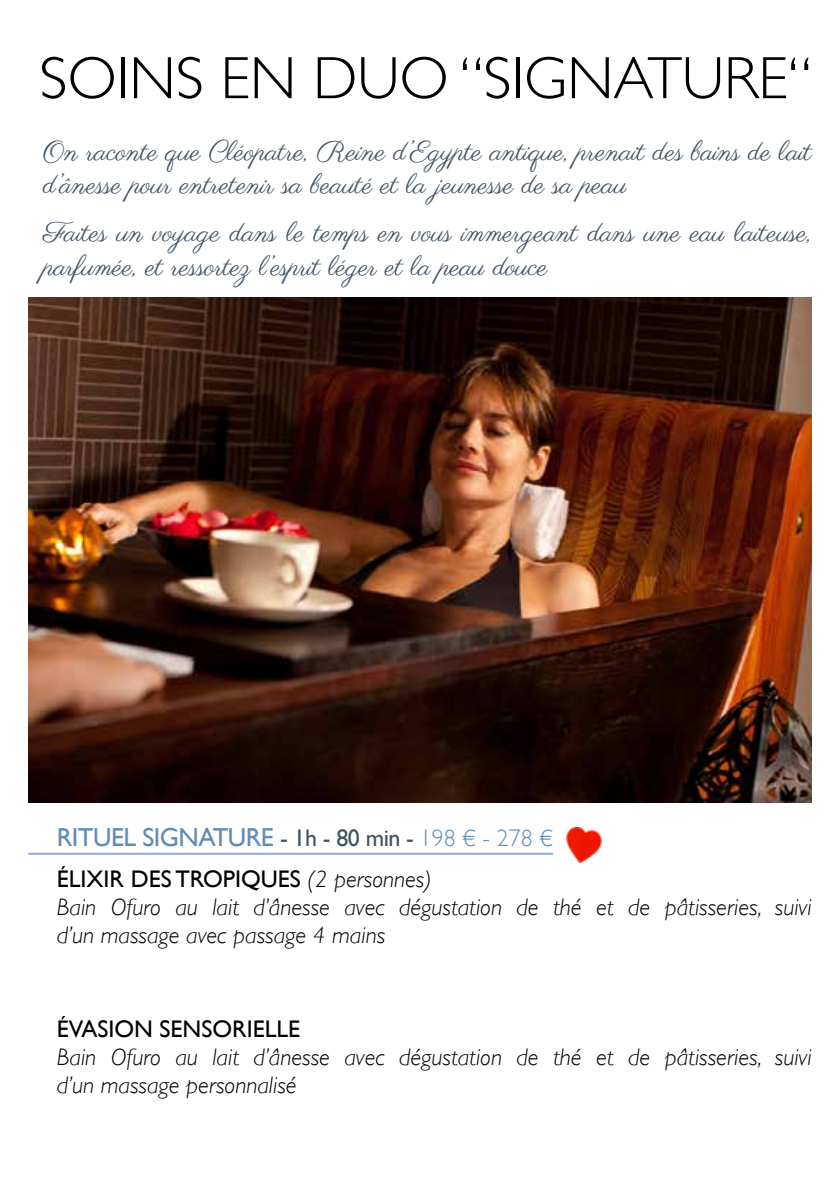
<style>
.page{position:relative;width:840px;height:1191px;background:#fff}
.page>*{position:absolute;margin:0;border:0;box-sizing:border-box;transform-origin:0 0}
.t1{font:300 60px "Gill Sans";color:#000}
.t2{font:28px/33.6px "Parisienne";color:#415364}
.t3{font:26px "Gill Sans";letter-spacing:-.02em;color:#5f8db5}
.t4{font:italic 300 24px/28px "Gill Sans";color:#000}
.t5{font:24px "Gill Sans";color:#000}
.s1{font-size:24px;color:#415364}
.s2{font-weight:300;font-size:24px}
.s3{font-weight:400;font-style:normal}
</style>
<div class="page">
<hr style="left:28px;top:852px;width:524px;height:2px;background:#87a9e2">
<img style="left:28px;top:298px;width:783px;height:504px">
<img style="left:566px;top:827px;width:35px;height:35px">
<h1 class="t1" style="left:39px;top:31px;width:773px">SOINS EN DUO “SIGNATURE“</h1>
<p class="t2" style="left:43px;top:136px;width:769px">On raconte que Cléopatre, Reine d’Egypte antique, prenait des bains de lait d’ânesse pour entretenir sa beauté et la jeunesse de sa peau</p>
<p class="t2" style="left:43px;top:218px;width:769px">Faites un voyage dans le temps en vous immergeant dans une eau laiteuse, parfumée, et ressortez l’esprit léger et la peau douce</p>
<p class="t3" style="left:57px;top:822px;width:497px">RITUEL SIGNATURE <span class="s1">- 1h - 80 min -</span> <span class="s2">198 € - 278 €</span></p>
<p class="t4" style="left:57px;top:865px;width:756px"><span class="s3">ÉLIXIR DES TROPIQUES</span> (2 personnes)<br>Bain Ofuro au lait d’ânesse avec dégustation de thé et de pâtisseries, suivi d’un massage avec passage 4 mains</p>
<p class="t5" style="left:57px;top:1014px;width:245px">ÉVASION SENSORIELLE</p>
<p class="t4" style="left:57px;top:1042px;width:756px">Bain Ofuro au lait d’ânesse avec dégustation de thé et de pâtisseries, suivi d’un massage personnalisé</p>
</div>
